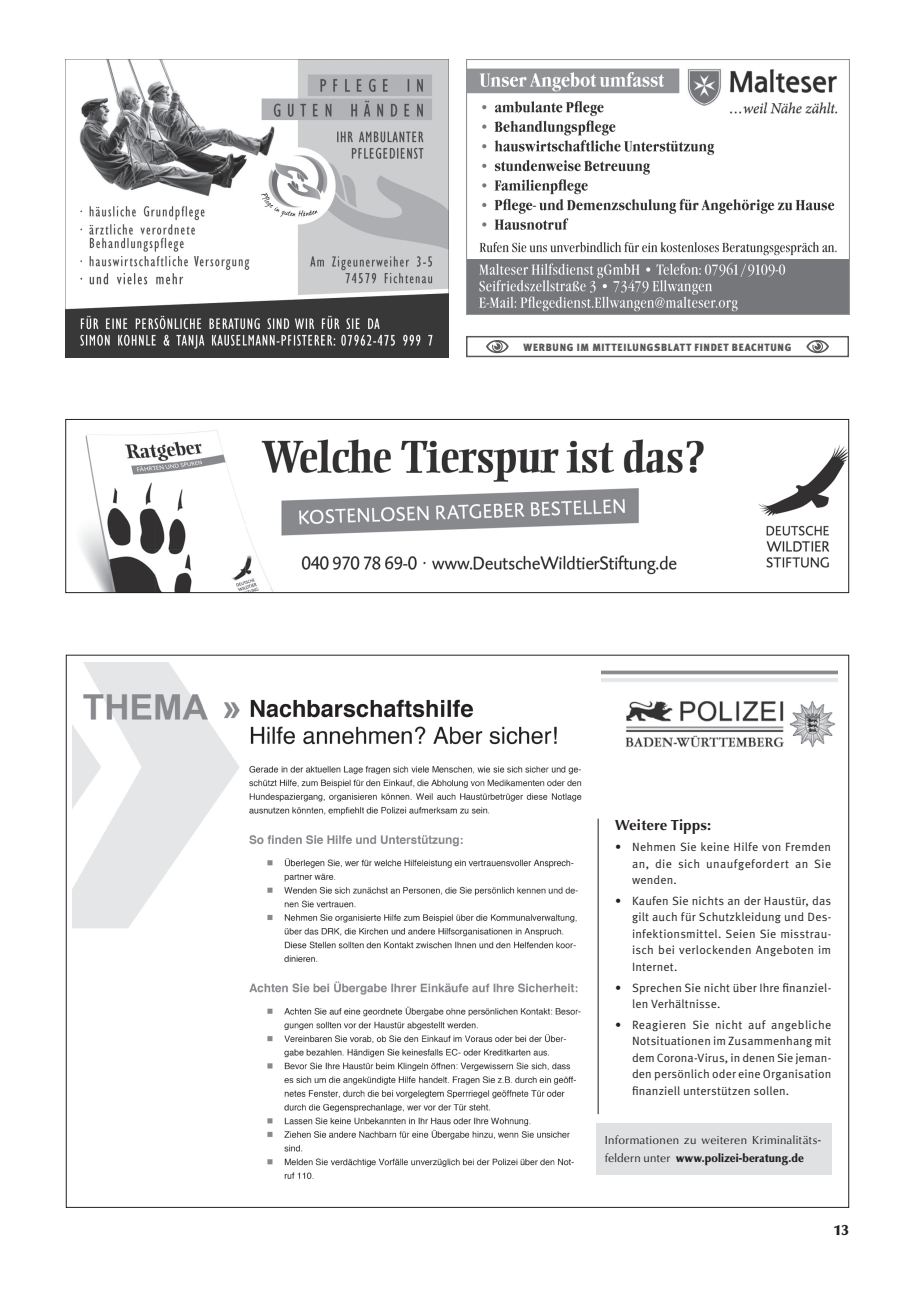
<style>
.page{position:relative;width:915px;height:1297px;background:#fff}
.page>*{position:absolute;margin:0;border:0;box-sizing:border-box;transform-origin:0 0}
.t1{font:700 15px "URW Classico T";color:#231f20}
.t2{font:900 15px "URW Classico T";color:#231f20}
.t3{font:12px/16.5px "Meta OT Norm";letter-spacing:.015em;color:#231f20;text-align:justify}
.t4{font:12px/18px "URW Classico T";letter-spacing:.03em;color:#231f20}
.t5{font:10.5px "Meta Black LF";letter-spacing:.07em;color:#57585a;scale:.96 1}
.s1{font-weight:900}
</style>
<div class="page">
<img style="left:65px;top:60px;width:383px;height:297px">
<img style="left:466px;top:60px;width:382px;height:255px">
<div style="left:466px;top:336px;width:382px;height:21px;border:2px solid #57585a"></div>
<svg style="left:486px;top:340px;width:22px;height:13px"></svg>
<svg style="left:806px;top:340px;width:22px;height:13px"></svg>
<img style="left:601px;top:670px;width:236px;height:78px">
<div style="left:595px;top:1124px;width:236px;height:51px;background:#e0e1e3"></div>
<img style="left:73px;top:662px;width:509px;height:517px">
<hr style="left:597px;top:819px;width:1px;height:295px;background:#231f20">
<img style="left:81px;top:430px;width:765px;height:161px">
<div style="left:65px;top:419px;width:783px;height:174px;border:1px solid #231f20"></div>
<p class="t5" style="left:523px;top:341px;width:280px">WERBUNG IM MITTEILUNGSBLATT FINDET BEACHTUNG</p>
<p class="t1" style="left:614px;top:816px;width:98px">Weitere Tipps:</p>
<p class="t3" style="left:631px;top:839px;width:201px;text-indent:-17px">• Nehmen Sie keine Hilfe von Fremden an, die sich unaufgefordert an Sie wenden.</p>
<p class="t3" style="left:631px;top:892px;width:201px;text-indent:-17px">• Kaufen Sie nichts an der Haustür, das gilt auch für Schutzkleidung und Des&shy;infektionsmittel. Seien Sie misstrau&shy;isch bei verlockenden Angeboten im Internet.</p>
<p class="t3" style="left:631px;top:979px;width:201px;text-indent:-17px">• Sprechen Sie nicht über Ihre finanziel&shy;len Verhältnisse.</p>
<p class="t3" style="left:631px;top:1016px;width:201px;text-indent:-17px">• Reagieren Sie nicht auf angebliche Notsituationen im Zusammenhang mit dem Corona-Virus, in denen Sie jeman&shy;den persönlich oder eine Organisation finanziell unterstützen sollen.</p>
<p class="t4" style="left:604px;top:1131px;width:218px">Informationen zu weiteren Kriminalitäts&shy;feldern unter <span class="s1">www.polizei-beratung.de</span></p>
<p class="t2" style="left:833px;top:1221px;width:17px">13</p>
</div>
